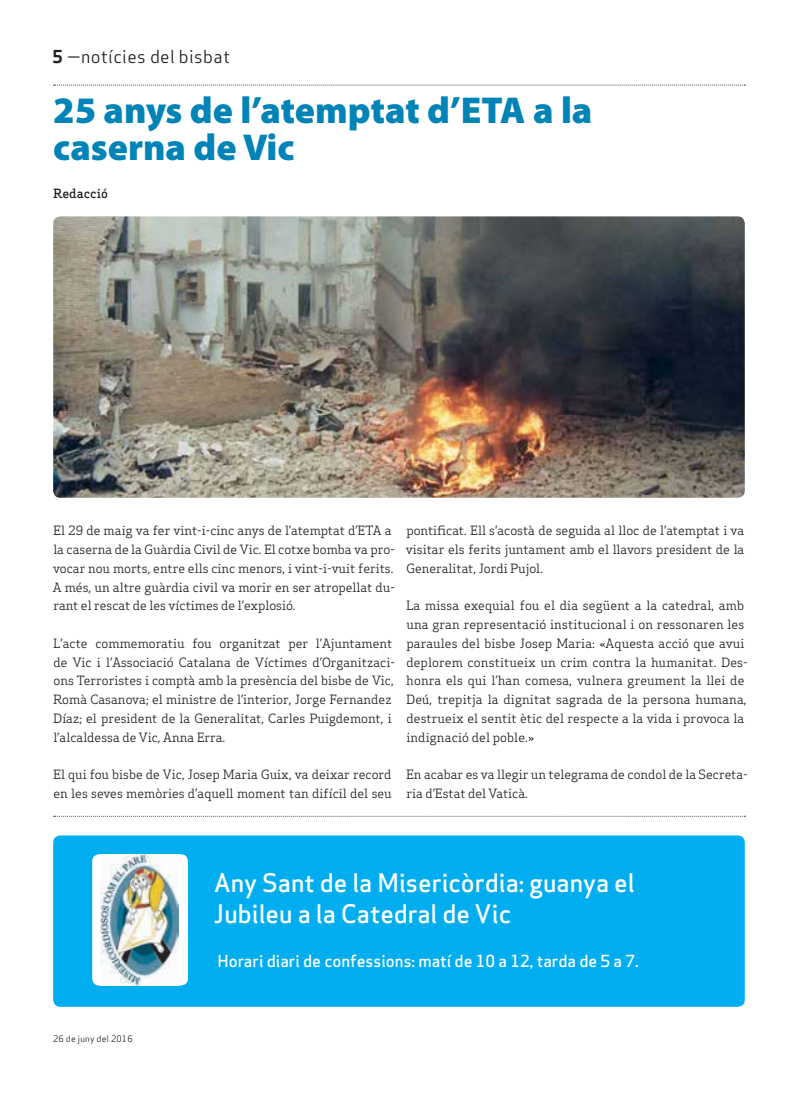
<style>
.page{position:relative;width:798px;height:1099px;background:#fff}
.page>*{position:absolute;margin:0;border:0;box-sizing:border-box;transform-origin:0 0}
.Titulars{font:900 37.5px "Myriad Pro";color:#0083b6}
.t1{font:25px/31.2px "Apex Sans Medium T";color:#fff}
.Capçalera{font:17.5px "Apex Sans Book T";letter-spacing:.02em;color:#231f20}
.t2{font:16.25px "Apex Sans Medium T";color:#fff}
.Text_General{font:12.5px/18.8px "Apex Serif";color:#231f20}
.Autors{font:500 12.5px "Apex Serif";color:#231f20}
.Data_Peu{font:8.75px "Apex Sans Book T";letter-spacing:.02em;color:#231f20}
.s1{font-family:"Apex Sans Bold T"}
</style>
<div class="page">
<svg style="left:54px;top:85px;width:691px;height:1px"></svg>
<img style="left:53px;top:216px;width:691px;height:282px">
<div style="left:53px;top:835px;width:691px;height:171px;background:#00aeef;border-radius:7px"></div>
<div style="left:92px;top:854px;width:96px;height:131px;background:#fff;border-radius:7px"></div>
<img style="left:100px;top:854px;width:79px;height:131px">
<svg style="left:54px;top:815px;width:691px;height:1px"></svg>
<p class="Capçalera" style="left:52px;top:46px;width:179px"><span class="s1">5</span> —notícies del bisbat</p>
<p class="Titulars" style="left:53px;top:85px;width:540px">25 anys de l’atemptat d’ETA a la</p>
<p class="Titulars" style="left:53px;top:122px;width:243px">caserna de Vic</p>
<p class="Autors" style="left:53px;top:185px;width:56px">Redacció</p>
<p class="Text_General" style="left:53px;top:521px;width:343px">El 29 de maig va fer vint-i-cinc anys de l’atemptat d’ETA a la caserna de la Guàrdia Civil de Vic. El cotxe bomba va pro&shy;vocar nou morts, entre ells cinc menors, i vint-i-vuit ferits.<br>A més, un altre guàrdia civil va morir en ser atropellat du&shy;rant el rescat de les víctimes de l’explosió.</p>
<p class="Text_General" style="left:53px;top:633px;width:343px">L’acte commemoratiu fou organitzat per l’Ajuntament de Vic i l’Associació Catalana de Víctimes d’Organitzaci&shy;ons Terroristes i comptà amb la presència del bisbe de Vic, Romà Casanova; el ministre de l’interior, Jorge Fernandez Díaz; el president de la Generalitat, Carles Puigdemont, i l’alcaldessa de Vic, Anna Erra.</p>
<p class="Text_General" style="left:53px;top:765px;width:339px">El qui fou bisbe de Vic, Josep Maria Guix, va deixar record en les seves memòries d’aquell moment tan difícil del seu</p>
<p class="Text_General" style="left:406px;top:521px;width:340px;text-align:justify">pontificat. Ell s’acostà de seguida al lloc de l’atemptat i va visitar els ferits juntament amb el llavors president de la Generalitat, Jordi Pujol.</p>
<p class="Text_General" style="left:406px;top:596px;width:343px">La missa exequial fou el dia següent a la catedral, amb una gran representació institucional i on ressonaren les paraules del bisbe Josep Maria: «Aquesta acció que avui deplorem constitueix un crim contra la humanitat. Des&shy;honra els qui l’han comesa, vulnera greument la llei de Deú, trepitja la dignitat sagrada de la persona humana, destrueix el sentit ètic del respecte a la vida i provoca la indignació del poble.»</p>
<p class="Text_General" style="left:406px;top:765px;width:343px">En acabar es va llegir un telegrama de condol de la Secreta&shy;ria d’Estat del Vaticà.</p>
<p class="Data_Peu" style="left:53px;top:1032px;width:81px">26 de juny del 2016</p>
<p class="t1" style="left:213px;top:866px;width:422px">Any Sant de la Misericòrdia: guanya el<br>Jubileu a la Catedral de Vic</p>
<p class="t2" style="left:217px;top:950px;width:422px">Horari diari de confessions: matí de 10 a 12, tarda de 5 a 7.</p>
</div>
